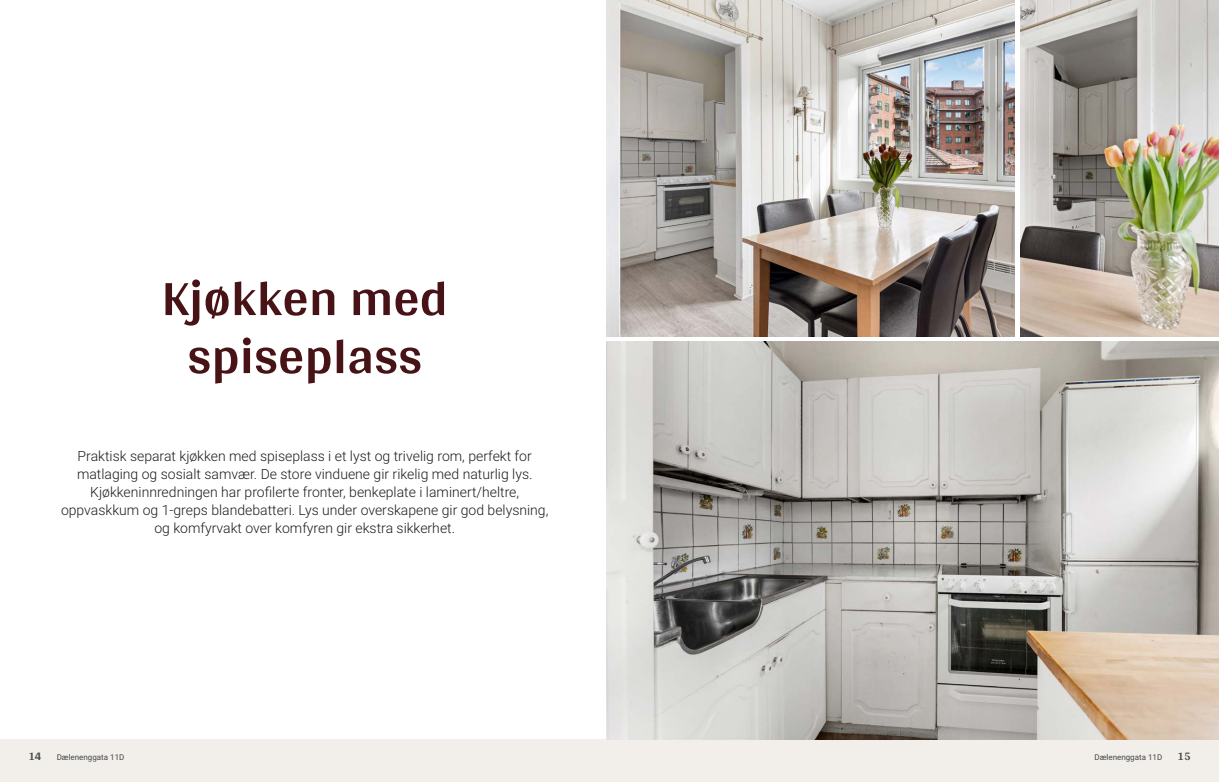
<style>
.page{position:relative;width:1219px;height:782px;background:#fff}
.page>*{position:absolute;margin:0;border:0;box-sizing:border-box;transform-origin:0 0}
.t1{font:700 52px/58px "Arya";color:#481317;text-align:center}
.t2{font:300 14px/18px "Roboto Vitec";color:#1d1d1b;text-align:center}
.t3{font:700 12px "Arya";color:#414749}
.t4{font:8px "Roboto Vitec";color:#414749}
</style>
<div class="page">
<div style="left:0;top:739px;width:612px;height:42px;background:#f2eeea"></div>
<div style="left:607px;top:739px;width:612px;height:42px;background:#f2eeea"></div>
<img style="left:607px;top:0;width:408px;height:336px">
<img style="left:1020px;top:0;width:199px;height:336px">
<img style="left:607px;top:342px;width:612px;height:396px">
<h1 class="t1" style="left:162px;top:268px;width:288px">Kjøkken med spiseplass</h1>
<p class="t2" style="left:61px;top:446px;width:489px">Praktisk separat kjøkken med spiseplass i et lyst og trivelig rom, perfekt for matlaging og sosialt samvær. De store vinduene gir rikelig med naturlig lys.<br>Kjøkkeninnredningen har profilerte fronter, benkeplate i laminert/ heltre, oppvaskkum og 1‑greps blandebatteri. Lys under overskapene gir god belysning, og komfyrvakt over komfyren gir ekstra sikkerhet.</p>
<p class="t3" style="left:28px;top:749px;width:15px">14</p>
<p class="t4" style="left:57px;top:751px;width:69px">Dælenenggata 11D</p>
<p class="t4" style="left:1094px;top:751px;width:69px">Dælenenggata 11D</p>
<p class="t3" style="left:1177px;top:749px;width:15px">15</p>
</div>
